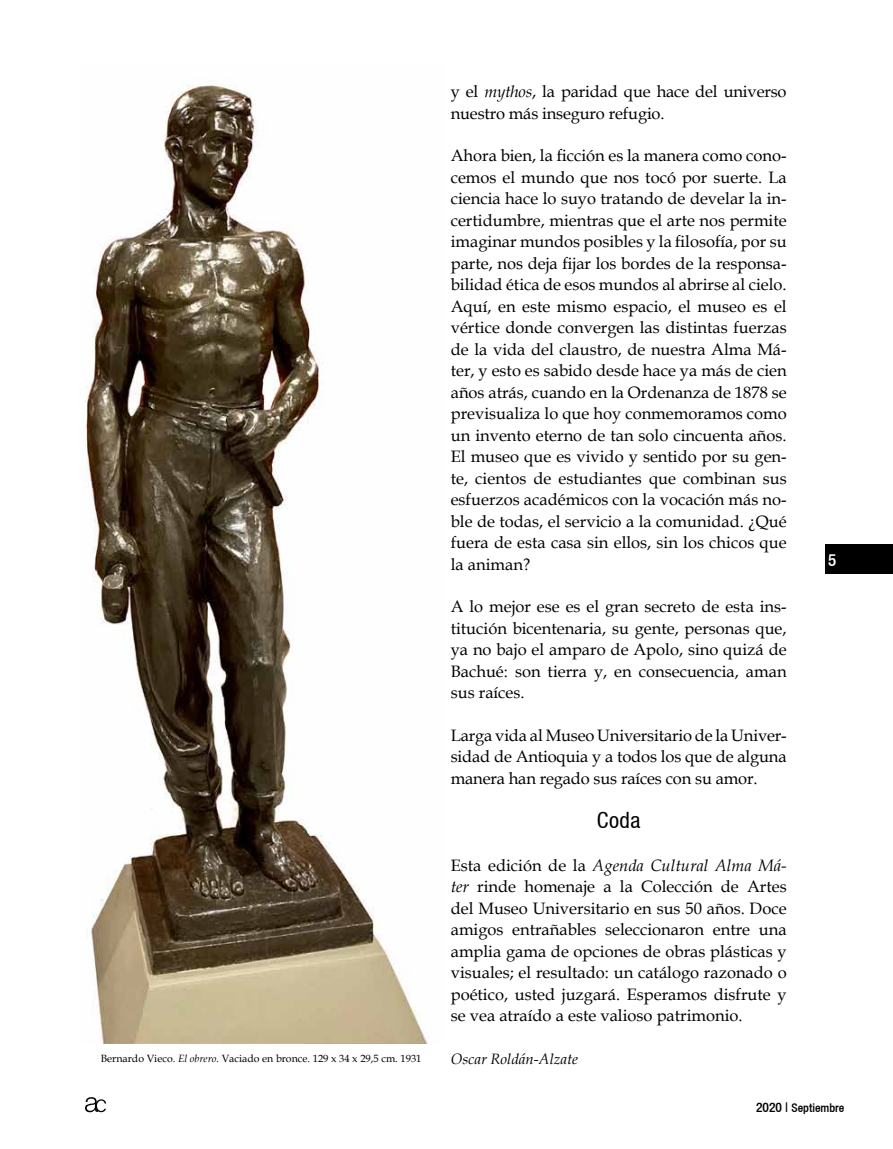
<style>
.page{position:relative;width:893px;height:1149px;background:#fff}
.page>*{position:absolute;margin:0;border:0;box-sizing:border-box;transform-origin:0 0}
.t1{font:condensed 22.5px "Helvetica 57";color:#000}
.t2{font:500 condensed 16.95px "Helvetica 67";color:#fff}
.t3{font:16.5px/21.5px "Book Antiqua";color:#000;text-align:justify}
.t4{font:italic 15px "Book Antiqua";color:#000}
.t5{font:500 condensed 12px "Helvetica 67";color:#000}
.t6{font:10.5px "Book Antiqua";color:#000}
.s1{font-style:italic}
.s2{font-size:13.5px}
</style>
<div class="page">
<div style="left:825px;top:544px;width:68px;height:29px;background:#000"></div>
<svg style="left:85px;top:1097px;width:21px;height:14px"></svg>
<img style="left:85px;top:85px;width:343px;height:958px">
<p class="t3" style="left:451px;top:80px;width:337px">y el <span class="s1">mythos</span>, la paridad que hace del universo nuestro más inseguro refugio.</p>
<p class="t3" style="left:451px;top:145px;width:337px">Ahora bien, la ficción es la manera como cono&shy;cemos el mundo que nos tocó por suerte. La ciencia hace lo suyo tratando de develar la in&shy;certidumbre, mientras que el arte nos permite imaginar mundos posibles y la filosofía, por su parte, nos deja fijar los bordes de la responsa&shy;bilidad ética de esos mundos al abrirse al cielo.<br>Aquí, en este mismo espacio, el museo es el vértice donde convergen las distintas fuerzas de la vida del claustro, de nuestra Alma Má&shy;ter, y esto es sabido desde hace ya más de cien años atrás, cuando en la Ordenanza de 1878 se previsualiza lo que hoy conmemoramos como un invento eterno de tan solo cincuenta años.<br>El museo que es vivido y sentido por su gen&shy;te, cientos de estudiantes que combinan sus esfuerzos académicos con la vocación más no&shy;ble de todas, el servicio a la comunidad. ¿Qué fuera de esta casa sin ellos, sin los chicos que la animan?</p>
<p class="t3" style="left:451px;top:595px;width:337px">A lo mejor ese es el gran secreto de esta ins&shy;titución bicentenaria, su gente, personas que, ya no bajo el amparo de Apolo, sino quizá de Bachué: son tierra y, en consecuencia, aman sus raíces.</p>
<p class="t3" style="left:451px;top:724px;width:337px">Larga vida al Museo Universitario de la Univer&shy;sidad de Antioquia y a todos los que de alguna manera han regado sus raíces con su amor.</p>
<h1 class="t1" style="left:597px;top:806px;width:45px">Coda</h1>
<p class="t3" style="left:451px;top:853px;width:337px">Esta edición de la <span class="s1">Agenda Cultural Alma Má&shy;ter</span> rinde homenaje a la Colección de Artes del Museo Universitario en sus 50 años. Doce amigos entrañables seleccionaron entre una amplia gama de opciones de obras plásticas y visuales; el resultado: un catálogo razonado o poético, usted juzgará. Esperamos disfrute y se vea atraído a este valioso patrimonio.</p>
<p class="t6" style="left:101px;top:1050px;width:322px">Bernardo Vieco. <span class="s1">El obrero.</span> Vaciado en bronce. 129 x 34 x 29,5 cm. 1931</p>
<p class="t4" style="left:451px;top:1047px;width:129px">Oscar Roldán-Alzate</p>
<p class="t2" style="left:828px;top:549px;width:10px">5</p>
<p class="t5" style="left:756px;top:1100px;width:90px"><span class="s2">2020 |</span> Septiembre</p>
</div>
